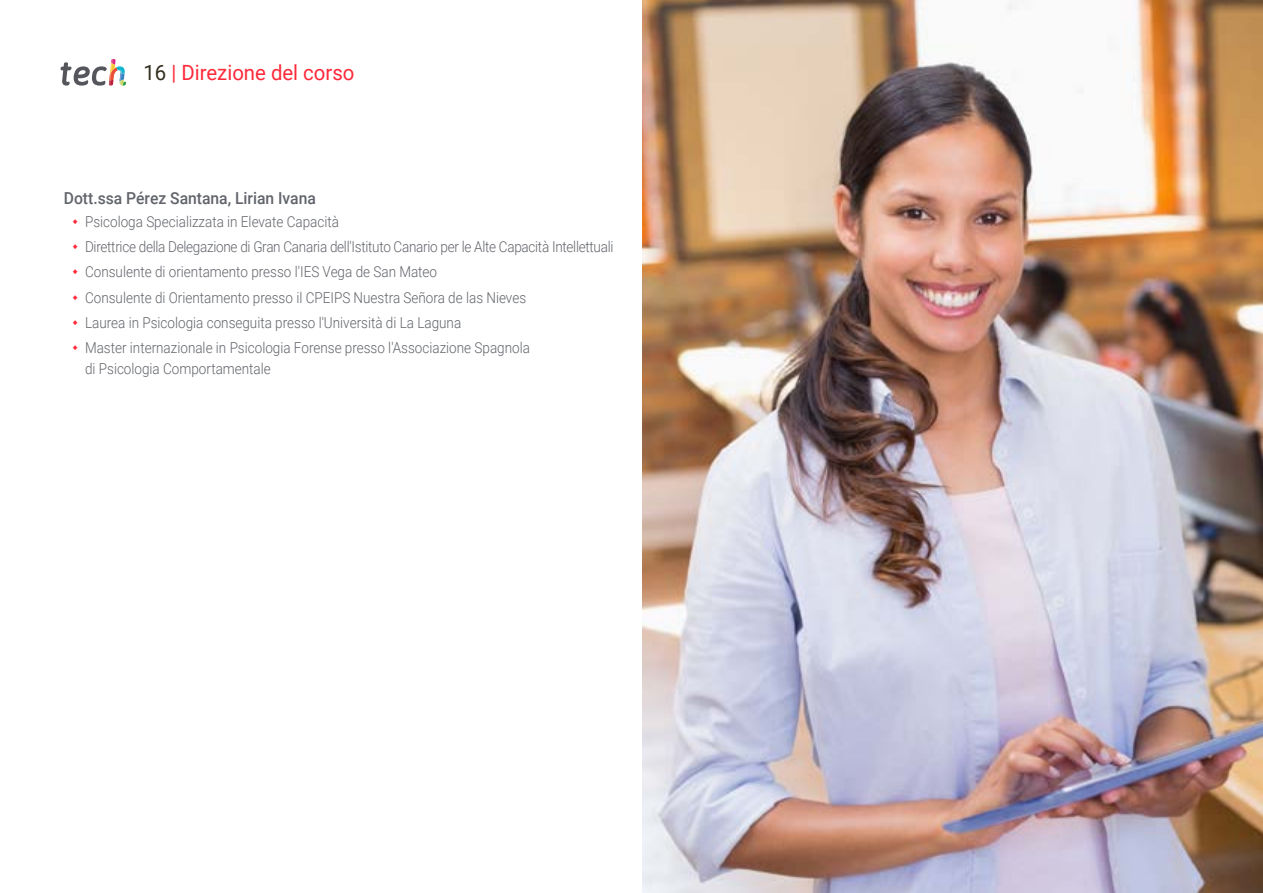
<style>
.page{position:relative;width:1263px;height:893px;background:#fff}
.page>*{position:absolute;margin:0;border:0;box-sizing:border-box;transform-origin:0 0}
.t1{font:21px "Roboto";color:#ff293a}
.t2{font:500 16.5px "Roboto";color:#61646a;scale:.95 1}
.t3{font:300 15px/25.2px "Roboto";color:#61646a;scale:.9 1}
.s1{color:#312e20}
</style>
<div class="page">
<svg style="left:61px;top:59px;width:65px;height:27px"></svg>
<img style="left:642px;top:0;width:621px;height:893px">
<h1 class="t1" style="left:144px;top:57px;width:213px"><span class="s1">16</span> | Direzione del corso</h1>
<p class="t2" style="left:64px;top:186px;width:267px">Dott.ssa Pérez Santana, Lirian Ivana</p>
<p class="t3" style="left:85px;top:208px;width:589px">Psicologa Specializzata in Elevate Capacità<br>Direttrice della Delegazione di Gran Canaria dell'Istituto Canario per le Alte Capacità Intellettuali Consulente di orientamento presso l'IES Vega de San Mateo<br>Consulente di Orientamento presso il CPEIPS Nuestra Señora de las Nieves<br>Laurea in Psicologia conseguita presso l'Università di La Laguna<br>Master internazionale in Psicologia Forense presso l'Associazione Spagnola</p>
<p class="t3" style="left:85px;top:355px;width:208px">di Psicologia Comportamentale</p>
</div>
